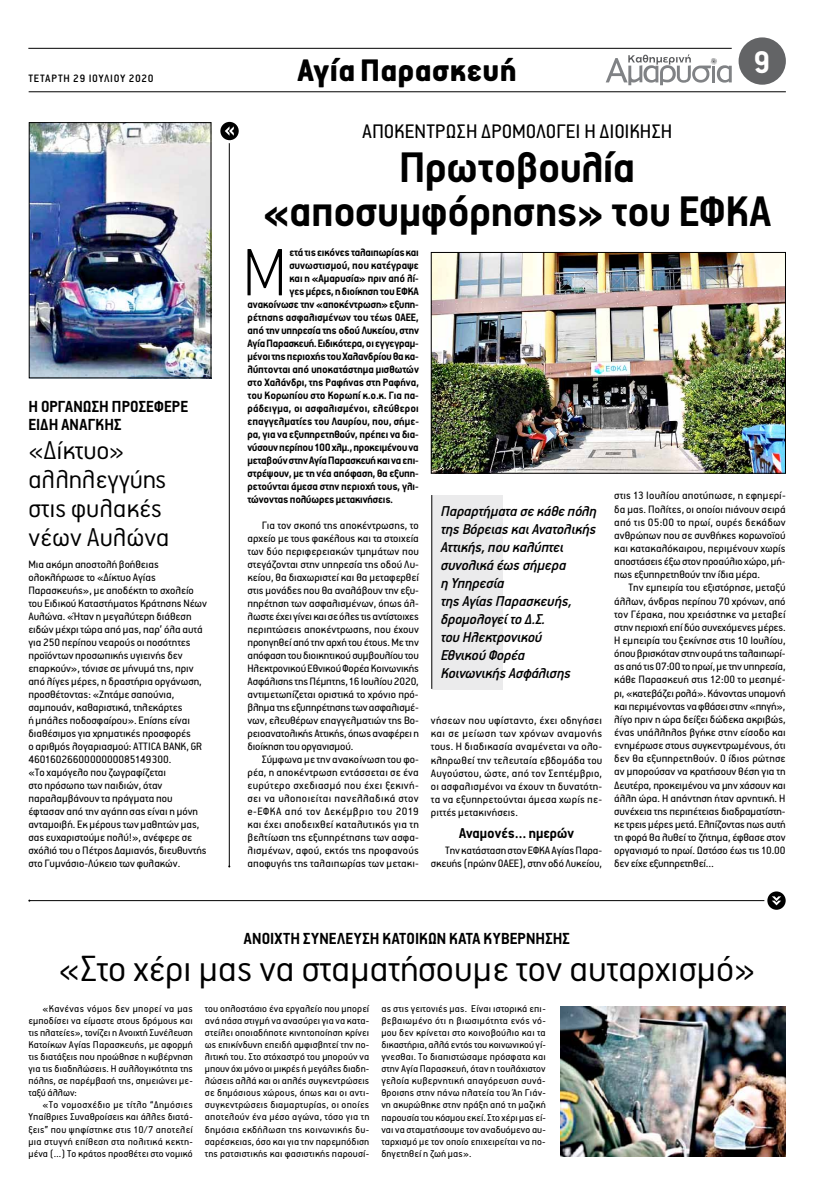
<style>
.page{position:relative;width:814px;height:1185px;background:#fff}
.page>*{position:absolute;margin:0;border:0;box-sizing:border-box;transform-origin:0 0}
.t1{font:100 75.2px "PF Premier Text";color:#000}
.t2{font:700 48px/44px "PF Premier Text";letter-spacing:-.005em;color:#000;text-align:center}
.t3{font:300 41px "PF Premier Text";color:#000}
.t4{font:900 35px "PF Premier Text";letter-spacing:.005em;color:#000}
.t5{font:700 35px "PF Premier Text";color:#fff}
.t6{font:300 29px/29px "PF Premier Text";color:#000}
.t7{font:22px "PF Premier Text";color:#000}
.t8{font:700 18px/18px "PF Premier Text";letter-spacing:.01em;color:#000}
.t9{font:italic 500 16px/18px "PF Premier Text";letter-spacing:-.01em;color:#000}
.t10{font:700 16px "PF Premier Text";color:#000}
.t11{font:12px/13px "PF Premier Text";color:#000;text-align:justify}
.t12{font:700 12px "PF Premier Text";letter-spacing:-.005em;color:#000}
.t13{font:700 12px "PF Premier Text";letter-spacing:.015em;color:#000}
.t14{font:500 12px "PF Premier Text";letter-spacing:.05em;color:#000}
.t15{font:11px/12.1px "PF Premier Text";letter-spacing:.01em;color:#000;text-align:justify}
</style>
<div class="page">
<hr style="left:28px;top:48px;width:703px;height:1px;background:#000">
<svg style="left:605px;top:54px;width:126px;height:31px"></svg>
<hr style="left:29px;top:92px;width:756px;height:1px;background:#000">
<div style="left:738px;top:37px;width:47px;height:48px;background:#636466;border-radius:50%"></div>
<hr style="left:229px;top:122px;width:1px;height:744px;background:#000">
<svg style="left:219px;top:120px;width:21px;height:22px"></svg>
<div style="left:217px;top:119px;width:25px;height:24px;border:3px solid #fff;border-radius:50%"></div>
<svg style="left:225px;top:126px;width:9px;height:10px"></svg>
<img style="left:31px;top:124px;width:178px;height:252px">
<div style="left:29px;top:122px;width:182px;height:256px;border:1px solid #000"></div>
<hr style="left:29px;top:900px;width:754px;height:1px;background:#000">
<svg style="left:765px;top:890px;width:22px;height:21px"></svg>
<div style="left:764px;top:888px;width:24px;height:25px;border:3px solid #fff;border-radius:50%"></div>
<svg style="left:771px;top:896px;width:10px;height:9px"></svg>
<img style="left:433px;top:254px;width:350px;height:217px">
<div style="left:431px;top:252px;width:354px;height:221px;border:1px solid #000"></div>
<div style="left:432px;top:495px;width:70px;height:194px;background:#ebebec"></div>
<hr style="left:431px;top:495px;width:1px;height:194px;background:#000">
<img style="left:560px;top:1006px;width:225px;height:151px">
<p class="t14" style="left:28px;top:72px;width:127px">ΤΕΤΑΡΤΗ 29 ΙΟΥΛΙΟΥ 2020</p>
<h3 class="t8" style="left:28px;top:398px;width:161px">Η ΟΡΓΑΝΩΣΗ ΠΡΟΣΕΦΕΡΕ<br>EIΔΗ ΑΝΑΓΚΗΣ</h3>
<h3 class="t6" style="left:28px;top:436px;width:143px">«Δίκτυο» αλληλεγγύης στις φυλακές νέων Αυλώνα</h3>
<p class="t11" style="left:28px;top:558px;width:180px;text-align:left">Μια ακόμη αποστολή βοήθειας ολοκλήρωσε το «Δίκτυο Αγίας Παρασκευής», με αποδέκτη το σχολείο του Ειδικού Καταστήματος Κράτησης Νέων Αυλώνα. «Ήταν η μεγαλύτερη διάθεση ειδών μέχρι τώρα από μας, παρ’ όλα αυτά για 250 περίπου νεαρούς οι ποσότητες προϊόντων προσωπικής υγιεινής δεν επαρκούν», τόνισε σε μήνυμά της, πριν από λίγες μέρες, η δραστήρια οργάνωση, προσθέτοντας: «Ζητάμε σαπούνια, σαμπουάν, καθαριστικά, τηλεκάρτες<br>ή μπάλες ποδοσφαίρου». Επίσης είναι διαθέσιμος για χρηματικές προσφορές<br>ο αριθμός λογαριασμού: ATTICA BANK, GR 4601602660000000085149300.<br>«Το χαμόγελο που ζωγραφίζεται<br>στο πρόσωπο των παιδιών, όταν παραλαμβάνουν τα πράγματα που έφτασαν από την αγάπη σας είναι η μόνη ανταμοιβή. Εκ μέρους των μαθητών μας, σας ευχαριστούμε πολύ!», ανέφερε σε σχόλιό του ο Πέτρος Δαμιανός, διευθυντής στο Γυμνάσιο-Λύκειο των φυλακών.</p>
<h3 class="t4" style="left:297px;top:52px;width:221px">Αγία Παρασκευή</h3>
<h3 class="t5" style="left:753px;top:45px;width:19px">9</h3>
<h3 class="t7" style="left:362px;top:121px;width:311px">ΑΠΟΚΕΝΤΡΩΣΗ ΔΡΟΜΟΛΟΓΕΙ Η ΔΙΟΙΚΗΣΗ</h3>
<h2 class="t2" style="left:263px;top:146px;width:509px">Πρωτοβουλία «αποσυμφόρησης» του ΕΦΚΑ</h2>
<h1 class="t1" style="left:242px;top:236px;width:45px">M</h1>
<p class="t12" style="left:289px;top:247px;width:131px">ετά τις εικόνες ταλαιπωρίας και</p>
<p class="t12" style="left:289px;top:260px;width:131px">συνωστισμού, που κατέγραψε</p>
<p class="t12" style="left:289px;top:273px;width:131px">και η «Αμαρυσία» πριν από λί-</p>
<p class="t12" style="left:289px;top:286px;width:131px">γες μέρες, η διοίκηση του ΕΦΚΑ</p>
<p class="t12" style="left:247px;top:299px;width:173px">ανακοίνωσε την «αποκέντρωση» εξυπη-</p>
<p class="t12" style="left:247px;top:312px;width:173px">ρέτησης ασφαλισμένων του τέως ΟΑΕΕ,</p>
<p class="t12" style="left:247px;top:325px;width:173px">από την υπηρεσία της οδού Λυκείου, στην</p>
<p class="t12" style="left:247px;top:338px;width:173px">Αγία Παρασκευή. Ειδικότερα, οι εγγεγραμ-</p>
<p class="t12" style="left:247px;top:351px;width:173px">μένοι της περιοχής του Χαλανδρίου θα κα-</p>
<p class="t12" style="left:247px;top:364px;width:173px">λύπτονται από υποκατάστημα μισθωτών</p>
<p class="t12" style="left:247px;top:377px;width:173px">στο Χαλάνδρι, της Ραφήνας στη Ραφήνα,</p>
<p class="t12" style="left:247px;top:390px;width:173px">του Κορωπίου στο Κορωπί κ.ο.κ. Για πα-</p>
<p class="t13" style="left:247px;top:403px;width:173px">ράδειγμα, οι ασφαλισμένοι, ελεύθεροι</p>
<p class="t12" style="left:247px;top:416px;width:173px">επαγγελματίες του Λαυρίου, που, σήμε-</p>
<p class="t12" style="left:247px;top:429px;width:173px">ρα, για να εξυπηρετηθούν, πρέπει να δια-</p>
<p class="t12" style="left:247px;top:442px;width:173px">νύσουν περίπου 100 χλμ., προκειμένου να</p>
<p class="t12" style="left:247px;top:455px;width:173px">μεταβούν στην Αγία Παρασκευή και να επι-</p>
<p class="t12" style="left:247px;top:468px;width:173px">στρέψουν, με τη νέα απόφαση, θα εξυπη-</p>
<p class="t12" style="left:247px;top:481px;width:173px">ρετούνται άμεσα στην περιοχή τους, γλι-</p>
<p class="t12" style="left:247px;top:494px;width:147px">τώνοντας πολύωρες μετακινήσεις.</p>
<p class="t11" style="left:247px;top:519px;width:173px;text-indent:14px">Για τον σκοπό της αποκέντρωσης, το αρχείο με τους φακέλους και τα στοιχεία των δύο περιφερειακών τμημάτων που στεγάζονται στην υπηρεσία της οδού Λυ&shy;κείου, θα διαχωριστεί και θα μεταφερθεί στις μονάδες που θα αναλάβουν την εξυ&shy;πηρέτηση των ασφαλισμένων, όπως άλ&shy;λωστε έχει γίνει και σε όλες τις αντίστοιχες περιπτώσεις αποκέντρωσης, που έχουν προηγηθεί από την αρχή του έτους. Με την απόφαση του διοικητικού συμβουλίου του Ηλεκτρονικού Εθνικού Φορέα Κοινωνικής Ασφάλισης της Πέμπτης, 16 Ιουλίου 2020, αντιμετωπίζεται οριστικά το χρόνιο πρό&shy;βλημα της εξυπηρέτησης των ασφαλισμέ&shy;νων, ελευθέρων επαγγελματιών της Βο&shy;ρειοανατολικής Αττικής, όπως αναφέρει η διοίκηση του οργανισμού.</p>
<p class="t11" style="left:247px;top:753px;width:173px;text-indent:14px">Σύμφωνα με την ανακοίνωση του φο&shy;ρέα, η αποκέντρωση εντάσσεται σε ένα ευρύτερο σχεδιασμό που έχει ξεκινή&shy;σει να υλοποιείται πανελλαδικά στον e-ΕΦΚΑ από τον Δεκέμβριο του 2019 και έχει αποδειχθεί καταλυτικός για τη βελτίωση της εξυπηρέτησης των ασφα&shy;λισμένων, αφού, εκτός της προφανούς αποφυγής της ταλαιπωρίας των μετακι-</p>
<p class="t11" style="left:614px;top:489px;width:173px">στις 13 Ιουλίου αποτύπωσε, η εφημερί&shy;δα μας. Πολίτες, οι οποίοι πιάνουν σειρά από τις 05:00 το πρωί, ουρές δεκάδων ανθρώπων που σε συνθήκες κορωνοϊού και κατακαλόκαιρου, περιμένουν χωρίς αποστάσεις έξω στον προαύλιο χώρο, μή&shy;πως εξυπηρετηθούν την ίδια μέρα.</p>
<p class="t11" style="left:614px;top:581px;width:173px;text-indent:14px">Την εμπειρία του εξιστόρησε, μεταξύ άλλων, άνδρας περίπου 70 χρόνων, από τον Γέρακα, που χρειάστηκε να μεταβεί στην περιοχή επί δύο συνεχόμενες μέρες.<br>Η εμπειρία του ξεκίνησε στις 10 Ιουλίου, όπου βρισκόταν στην ουρά της ταλαιπωρί&shy;ας από τις 07:00 το πρωί, με την υπηρεσία, κάθε Παρασκευή στις 12:00 το μεσημέ&shy;ρι, «κατεβάζει ρολά». Κάνοντας υπομονή και περιμένοντας να φθάσει στην «πηγή», λίγο πριν η ώρα δείξει δώδεκα ακριβώς, ένας υπάλληλος βγήκε στην είσοδο και ενημέρωσε στους συγκεντρωμένους, ότι δεν θα εξυπηρετηθούν. Ο ίδιος ρώτησε αν μπορούσαν να κρατήσουν θέση για τη Δευτέρα, προκειμένου να μην χάσουν και άλλη ώρα. Η απάντηση ήταν αρνητική. Η συνέχεια της περιπέτειας διαδραματίστη&shy;κε τρεις μέρες μετά. Ελπίζοντας πως αυτή τη φορά θα λυθεί το ζήτημα, έφθασε στον οργανισμό το πρωί. Ωστόσο έως τις 10.00 δεν είχε εξυπηρετηθεί…</p>
<h3 class="t9" style="left:441px;top:502px;width:158px">Παραρτήματα σε κάθε πόλη της Βόρειας και Ανατολικής<br>Αττικής, που καλύπτει συνολικά έως σήμερα<br>η Υπηρεσία<br>της Αγίας Παρασκευής, δρομολογεί το Δ.Σ.<br>του Ηλεκτρονικού<br>Εθνικού Φορέα<br>Κοινωνικής Ασφάλισης</h3>
<p class="t11" style="left:431px;top:714px;width:173px">νήσεων που υφίσταντο, έχει οδηγήσει και σε μείωση των χρόνων αναμονής τους. Η διαδικασία αναμένεται να ολο&shy;κληρωθεί την τελευταία εβδομάδα του Αυγούστου, ώστε, από τον Σεπτέμβριο, οι ασφαλισμένοι να έχουν τη δυνατότη&shy;τα να εξυπηρετούνται άμεσα χωρίς πε&shy;ριττές μετακινήσεις.</p>
<h3 class="t10" style="left:459px;top:825px;width:117px">Αναμονές… ημερών</h3>
<p class="t11" style="left:431px;top:844px;width:173px;text-align:right">Tην κατάσταση στον ΕΦΚΑ Αγίας Παρα&shy;σκευής (πρώην ΟΑΕΕ), στην οδό Λυκείου,</p>
<h3 class="t8" style="left:244px;top:930px;width:327px">ΑΝΟΙΧΤΗ ΣΥΝΕΛΕΥΣΗ ΚΑΤΟΙΚΩΝ ΚΑΤΑ ΚΥΒΕΡΝΗΣΗΣ</h3>
<h3 class="t3" style="left:58px;top:948px;width:698px">«Στο χέρι μας να σταματήσουμε τον αυταρχισμό»</h3>
<p class="t15" style="left:28px;top:1002px;width:166px;text-indent:14px">«Κανένας νόμος δεν μπορεί να μας εμποδίσει να είμαστε στους δρόμους και τις πλατείες», τονίζει η Ανοιχτή Συνέλευση Κατοίκων Αγίας Παρασκευής, με αφορμή τις διατάξεις που προώθησε η κυβέρνηση για τις διαδηλώσεις. Η συλλογικότητα της πόλης, σε παρέμβασή της, σημειώνει με&shy;ταξύ άλλων:</p>
<p class="t15" style="left:28px;top:1099px;width:166px;text-indent:14px">«Το νομοσχέδιο με τίτλο “Δημόσιες Υπαίθριες Συναθροίσεις και άλλες διατά&shy;ξεις” που ψηφίστηκε στις 10/7 αποτελεί μια στυγνή επίθεση στα πολιτικά κεκτη&shy;μένα (…) Το κράτος προσθέτει στο νομικό</p>
<p class="t15" style="left:205px;top:1002px;width:166px">του οπλοστάσιο ένα εργαλείο που μπορεί ανά πάσα στιγμή να ανασύρει για να κατα&shy;στείλει οποιαδήποτε κινητοποίηση κρίνει ως επικίνδυνη επειδή αμφισβητεί την πο&shy;λιτική του. Στο στόχαστρό του μπορούν να μπουν όχι μόνο οι μικρές ή μεγάλες διαδη&shy;λώσεις αλλά και οι απλές συγκεντρώσεις σε δημόσιους χώρους, όπως και οι αντι&shy;συγκεντρώσεις διαμαρτυρίας, οι οποίες αποτελούν ένα μέσο αγώνα, τόσο για τη δημόσια εκδήλωση της κοινωνικής δυ&shy;σαρέσκειας, όσο και για την παρεμπόδιση της ρατσιστικής και φασιστικής παρουσί-</p>
<p class="t15" style="left:381px;top:1002px;width:166px">ας στις γειτονιές μας. Είναι ιστορικά επι&shy;βεβαιωμένο ότι η βιωσιμότητα ενός νό&shy;μου δεν κρίνεται στο κοινοβούλιο και τα δικαστήρια, αλλά εντός του κοινωνικού γί&shy;γνεσθαι. Το διαπιστώσαμε πρόσφατα και στην Αγία Παρασκευή, όταν η τουλάχιστον γελοία κυβερνητική απαγόρευση συνά&shy;θροισης στην πάνω πλατεία του Άη Γιάν&shy;νη ακυρώθηκε στην πράξη από τη μαζική παρουσία του κόσμου εκεί. Στο χέρι μας εί&shy;ναι να σταματήσουμε τον αναδυόμενο αυ&shy;ταρχισμό με τον οποίο επιχειρείται να πο&shy;δηγετηθεί η ζωή μας».</p>
</div>
